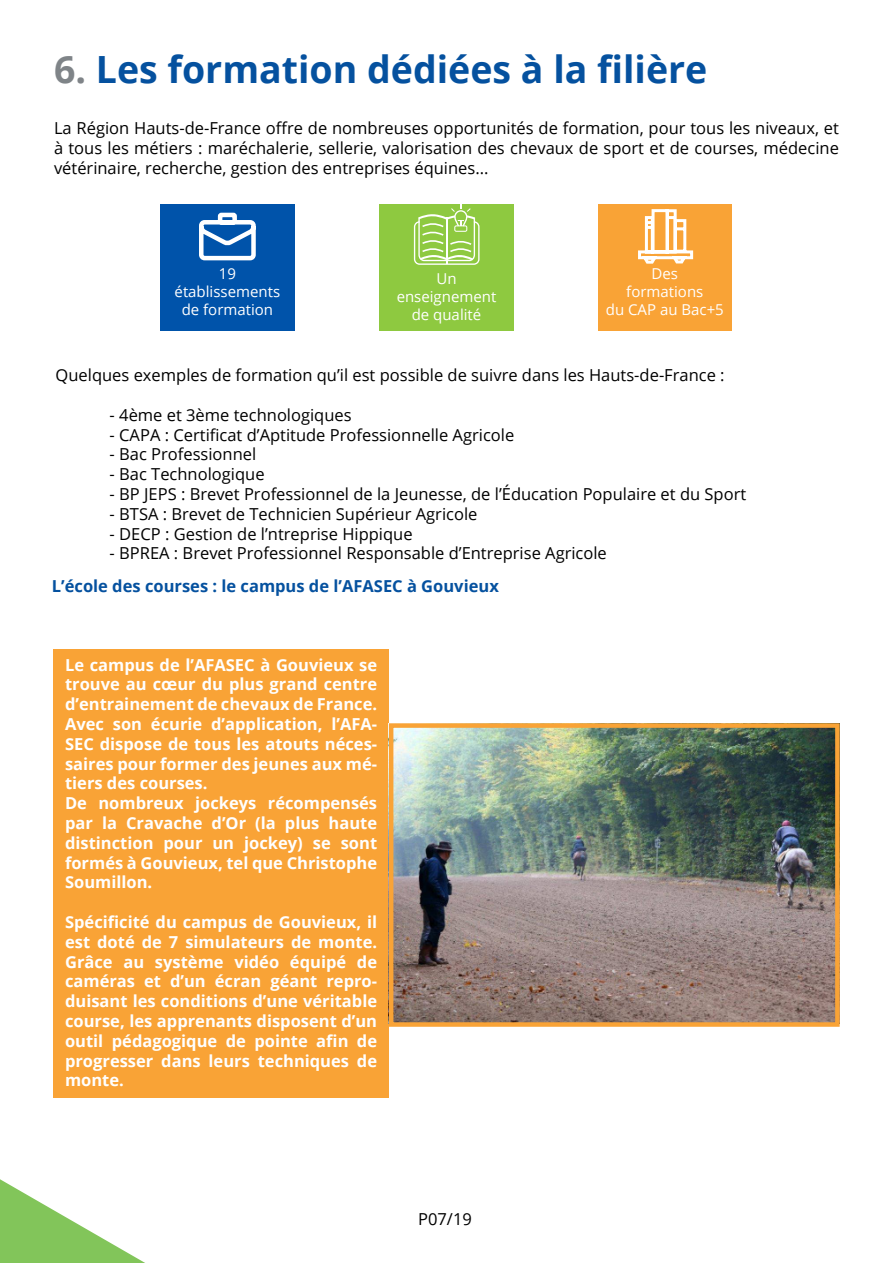
<style>
.page{position:relative;width:893px;height:1263px;background:#fff}
.page>*{position:absolute;margin:0;border:0;box-sizing:border-box;transform-origin:0 0}
.Style_de_paragraphe{font:700 37.5px "Open Sans";color:#05519f}
.Style_de_paragraphe-2{font:16.5px/19.8px "Open Sans";color:#000;text-align:justify}
.Style_de_paragraphe-3{font:700 16.5px/19.8px "Open Sans";color:#fff;text-align:justify}
.Style_de_paragraphe-4{font:700 16.5px "Open Sans";color:#05519f}
.Style_de_paragraphe-5{font:15px "Open Sans";color:#fff}
.s1{color:#7f8488}
</style>
<div class="page">
<div style="left:53px;top:649px;width:336px;height:449px;background:#f9a336"></div>
<div style="left:160px;top:205px;width:135px;height:125px;background:#0053aa"></div>
<div style="left:380px;top:205px;width:134px;height:125px;background:#8ec940"></div>
<div style="left:598px;top:204px;width:134px;height:126px;background:#f9a336"></div>
<img style="left:394px;top:728px;width:441px;height:294px">
<div style="left:389px;top:723px;width:451px;height:304px;border:4px solid #f9a336"></div>
<svg style="left:0;top:1179px;width:145px;height:84px"></svg>
<svg style="left:196px;top:210px;width:62px;height:53px"></svg>
<svg style="left:414px;top:204px;width:66px;height:61px;background:#a9d66e"></svg>
<svg style="left:638px;top:209px;width:56px;height:55px"></svg>
<p class="Style_de_paragraphe" style="left:54px;top:43px;width:655px"><span class="s1">6.</span> Les formation dédiées à la filière</p>
<p class="Style_de_paragraphe-2" style="left:54px;top:118px;width:786px">La Région Hauts-de-France offre de nombreuses opportunités de formation, pour tous les niveaux, et à tous les métiers : maréchalerie, sellerie, valorisation des chevaux de sport et de courses, médecine vétérinaire, recherche, gestion des entreprises équines...</p>
<p class="Style_de_paragraphe-5" style="left:219px;top:263px;width:19px">19</p>
<p class="Style_de_paragraphe-5" style="left:175px;top:281px;width:107px">établissements</p>
<p class="Style_de_paragraphe-5" style="left:182px;top:299px;width:93px">de formation</p>
<p class="Style_de_paragraphe-5" style="left:436px;top:268px;width:22px">Un</p>
<p class="Style_de_paragraphe-5" style="left:397px;top:286px;width:101px">enseignement</p>
<p class="Style_de_paragraphe-5" style="left:412px;top:304px;width:71px">de qualité</p>
<p class="Style_de_paragraphe-5" style="left:652px;top:263px;width:28px">Des</p>
<p class="Style_de_paragraphe-5" style="left:626px;top:281px;width:79px">formations</p>
<p class="Style_de_paragraphe-5" style="left:606px;top:299px;width:120px">du CAP au Bac+5</p>
<p class="Style_de_paragraphe-2" style="left:56px;top:365px;width:670px">Quelques exemples de formation qu’il est possible de suivre dans les Hauts-de-France :</p>
<p class="Style_de_paragraphe-2" style="left:110px;top:404px;width:244px">- 4ème et 3ème technologiques</p>
<p class="Style_de_paragraphe-2" style="left:110px;top:424px;width:406px">- CAPA : Certificat d’Aptitude Professionnelle Agricole</p>
<p class="Style_de_paragraphe-2" style="left:110px;top:444px;width:148px">- Bac Professionnel</p>
<p class="Style_de_paragraphe-2" style="left:110px;top:464px;width:156px">- Bac Technologique</p>
<p class="Style_de_paragraphe-2" style="left:110px;top:484px;width:638px">- BP JEPS : Brevet Professionnel de la Jeunesse, de l’Éducation Populaire et du Sport</p>
<p class="Style_de_paragraphe-2" style="left:110px;top:503px;width:369px">- BTSA : Brevet de Technicien Supérieur Agricole</p>
<p class="Style_de_paragraphe-2" style="left:110px;top:523px;width:304px">- DECP : Gestion de l’ntreprise Hippique</p>
<p class="Style_de_paragraphe-2" style="left:110px;top:543px;width:499px">- BPREA : Brevet Professionnel Responsable d’Entreprise Agricole</p>
<p class="Style_de_paragraphe-4" style="left:52px;top:574px;width:448px">L’école des courses : le campus de l’AFASEC à Gouvieux</p>
<p class="Style_de_paragraphe-3" style="left:65px;top:654px;width:314px">Le campus de l’AFASEC à Gouvieux se trouve au cœur du plus grand centre d’entrainement de chevaux de France.<br>Avec son écurie d’application, l’AFA-SEC dispose de tous les atouts néces&shy;saires pour former des jeunes aux mé&shy;tiers des courses.</p>
<p class="Style_de_paragraphe-3" style="left:65px;top:793px;width:314px">De nombreux jockeys récompensés par la Cravache d’Or (la plus haute distinction pour un jockey) se sont formés à Gouvieux, tel que Christophe Soumillon.</p>
<p class="Style_de_paragraphe-3" style="left:65px;top:912px;width:314px">Spécificité du campus de Gouvieux, il est doté de 7 simulateurs de monte.<br>Grâce au système vidéo équipé de caméras et d’un écran géant repro&shy;duisant les conditions d’une véritable course, les apprenants disposent d’un outil pédagogique de pointe afin de progresser dans leurs techniques de monte.</p>
<p class="Style_de_paragraphe-2" style="left:418px;top:1209px;width:55px">P07/19</p>
</div>
